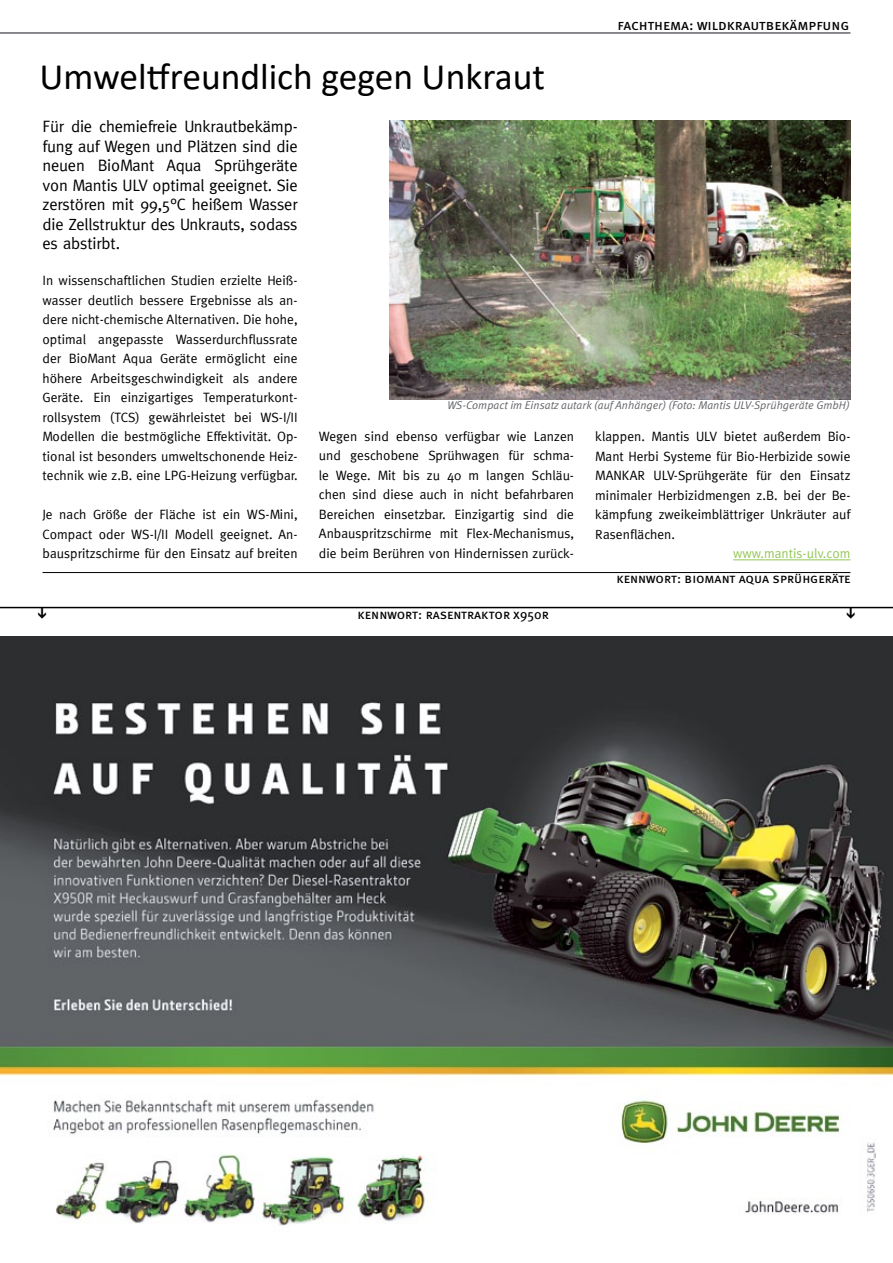
<style>
.page{position:relative;width:893px;height:1263px;background:#fff}
.page>*{position:absolute;margin:0;border:0;box-sizing:border-box;transform-origin:0 0}
.t1{font:37.5px "Calibri";color:#000}
.t2{font:16.5px/19.5px "Meta";letter-spacing:-.01em;color:#000;text-align:justify}
.t3{font:15px "Meta Book Caps";letter-spacing:-.005em;color:#000}
.t4{font:13.5px/19.5px "Meta";letter-spacing:.005em;color:#000;text-align:justify}
.t5{font:13.5px "Meta Book Caps";letter-spacing:.005em;color:#000}
.t6{font:13.5px "Meta";letter-spacing:.005em;color:#94c757}
.t7{font:italic 11.25px "Meta Normal";letter-spacing:.005em;color:#636569}
</style>
<div class="page">
<hr style="left:0;top:32px;width:850px;height:2px;background:#636569">
<hr style="left:733px;top:560px;width:117px;height:1px;background:#94c757">
<img style="left:0;top:636px;width:893px;height:590px">
<hr style="left:0;top:607px;width:893px;height:1px;background:#000">
<img style="left:389px;top:120px;width:461px;height:279px">
<hr style="left:43px;top:572px;width:807px;height:1px;background:#000">
<h1 class="t1" style="left:39px;top:50px;width:507px">Umweltfreundlich gegen Unkraut</h1>
<p class="t3" style="left:618px;top:16px;width:233px">fachthema: wildkrautbekämpfung</p>
<p class="t2" style="left:43px;top:116px;width:257px">Für die chemiefreie Unkrautbekämp&shy;fung auf Wegen und Plätzen sind die neuen BioMant Aqua Sprühgeräte von Mantis ULV optimal geeignet. Sie zerstören mit 99,5°C heißem Wasser die Zellstruktur des Unkrauts, sodass es abstirbt.</p>
<p class="t4" style="left:43px;top:271px;width:257px">In wissenschaftlichen Studien erzielte Heiß&shy;wasser deutlich bessere Ergebnisse als an&shy;dere nicht-chemische Alternativen. Die hohe, optimal angepasste Wasserdurchflussrate der BioMant Aqua Geräte ermöglicht eine höhere Arbeitsgeschwindigkeit als andere Geräte. Ein einzigartiges Temperaturkont&shy;rollsystem (TCS) gewährleistet bei WS-I/II Modellen die bestmögliche Effektivität. Op&shy;tional ist besonders umweltschonende Heiz&shy;technik wie z.B. eine LPG-Heizung verfügbar.</p>
<p class="t4" style="left:43px;top:505px;width:257px">Je nach Größe der Fläche ist ein WS-Mini, Compact oder WS-I/II Modell geeignet. An&shy;bauspritzschirme für den Einsatz auf breiten</p>
<p class="t7" style="left:447px;top:399px;width:404px">WS-Compact im Einsatz autark (auf Anhänger) (Foto: Mantis ULV-Sprühgeräte GmbH)</p>
<p class="t4" style="left:319px;top:426px;width:257px">Wegen sind ebenso verfügbar wie Lanzen und geschobene Sprühwagen für schma&shy;le Wege. Mit bis zu 40 m langen Schläu&shy;chen sind diese auch in nicht befahrbaren Bereichen einsetzbar. Einzigartig sind die Anbauspritzschirme mit Flex-Mechanismus, die beim Berühren von Hindernissen zurück-</p>
<p class="t4" style="left:595px;top:426px;width:257px">klappen. Mantis ULV bietet außerdem Bio-Mant Herbi Systeme für Bio-Herbizide sowie MANKAR ULV-Sprühgeräte für den Einsatz minimaler Herbizidmengen z.B. bei der Be&shy;kämpfung zweikeimblättriger Unkräuter auf Rasenflächen.</p>
<p class="t6" style="left:733px;top:545px;width:119px">www.mantis-ulv.com</p>
<p class="t5" style="left:358px;top:606px;width:193px">kennwort: rasentraktor x950r</p>
<p class="t5" style="left:616px;top:571px;width:236px">kennwort: biomant aqua sprühgeräte</p>
</div>
